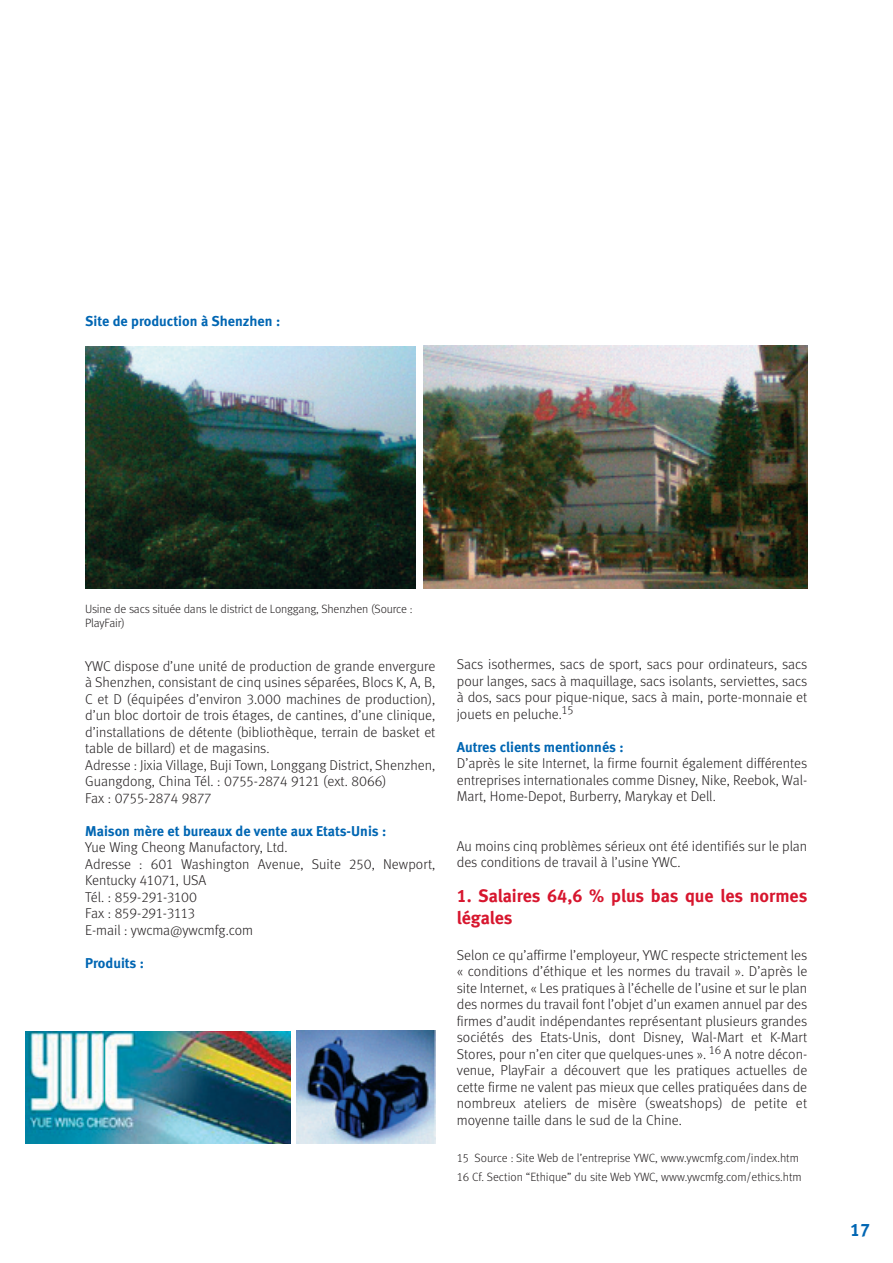
<style>
.page{position:relative;width:893px;height:1263px;background:#fff}
.page>*{position:absolute;margin:0;border:0;box-sizing:border-box;transform-origin:0 0}
.t1{font:18px/21.6px "Meta Bold LF";letter-spacing:-.005em;color:#d7162e}
.t2{font:18px "Meta Bold LF";color:#0166b3}
.t3{font:14.25px/16.5px "Meta Light LF";color:#231f20}
.t4{font:14.25px "Meta Bold LF";color:#0166b3}
.t5{font:12px/18.6px "Meta Light LF";letter-spacing:-.01em;color:#231f20}
</style>
<div class="page">
<img style="left:26px;top:1031px;width:264px;height:112px">
<img style="left:297px;top:1031px;width:138px;height:112px">
<img style="left:85px;top:347px;width:330px;height:242px">
<img style="left:423px;top:346px;width:385px;height:243px">
<p class="t4" style="left:85px;top:316px;width:196px">Site de production à Shenzhen :</p>
<p class="t5" style="left:85px;top:603px;width:329px;line-height:14.4px">Usine de sacs située dans le district de Longgang, Shenzhen (Source :<br>PlayFair)</p>
<p class="t3" style="left:85px;top:659px;width:352px">YWC dispose d’une unité de production de grande envergure à Shenzhen, consistant de cinq usines séparées, Blocs K, A, B, C et D (équipées d’environ 3.000 machines de production), d’un bloc dortoir de trois étages, de cantines, d’une clinique, d’installations de détente (bibliothèque, terrain de basket et table de billard) et de magasins.<br>Adresse : Jixia Village, Buji Town, Longgang District, Shenzhen, Guangdong, China Tél. : 0755-2874 9121 (ext. 8066)<br>Fax : 0755-2874 9877</p>
<p class="t4" style="left:85px;top:825px;width:302px">Maison mère et bureaux de vente aux Etats-Unis :</p>
<p class="t3" style="left:85px;top:840px;width:352px">Yue Wing Cheong Manufactory, Ltd.<br>Adresse : 601 Washington Avenue, Suite 250, Newport,<br>Kentucky 41071, USA<br>Tél. : 859-291-3100<br>Fax : 859-291-3113<br>E-mail : ywcma@ywcmfg.com</p>
<p class="t4" style="left:85px;top:957px;width:60px">Produits :</p>
<p class="t3" style="left:457px;top:657px;width:352px;text-align:justify">Sacs isothermes, sacs de sport, sacs pour ordinateurs, sacs pour langes, sacs à maquillage, sacs isolants, serviettes, sacs à dos, sacs pour pique-nique, sacs à main, porte-monnaie et jouets en peluche.<sup>15</sup></p>
<p class="t4" style="left:457px;top:741px;width:168px">Autres clients mentionnés :</p>
<p class="t3" style="left:457px;top:756px;width:352px;text-align:justify">D’après le site Internet, la firme fournit également différentes entreprises internationales comme Disney, Nike, Reebok, Wal-Mart, Home-Depot, Burberry, Marykay et Dell.</p>
<p class="t3" style="left:457px;top:839px;width:352px">Au moins cinq problèmes sérieux ont été identifiés sur le plan des conditions de travail à l’usine YWC.</p>
<p class="t1" style="left:457px;top:887px;width:352px">1. Salaires 64,6 % plus bas que les normes légales</p>
<p class="t3" style="left:457px;top:948px;width:352px;text-align:justify">Selon ce qu’affirme l’employeur, YWC respecte strictement les « conditions d’éthique et les normes du travail ». D’après le site Internet, « Les pratiques à l’échelle de l’usine et sur le plan des normes du travail font l’objet d’un examen annuel par des firmes d’audit indépendantes représentant plusieurs grandes sociétés des Etats-Unis, dont Disney, Wal-Mart et K-Mart Stores, pour n’en citer que quelques-unes ». <sup>16</sup> A notre décon&shy;venue, PlayFair a découvert que les pratiques actuelles de cette firme ne valent pas mieux que celles pratiquées dans de nombreux ateliers de misère (sweatshops) de petite et moyenne taille dans le sud de la Chine.</p>
<p class="t5" style="left:457px;top:1150px;width:346px">15 Source : Site Web de l’entreprise YWC, www.ywcmfg.com/index.htm<br>16 Cf. Section “Ethique” du site Web YWC, www.ywcmfg.com/ethics.htm</p>
<p class="t2" style="left:850px;top:1223px;width:22px">17</p>
</div>
